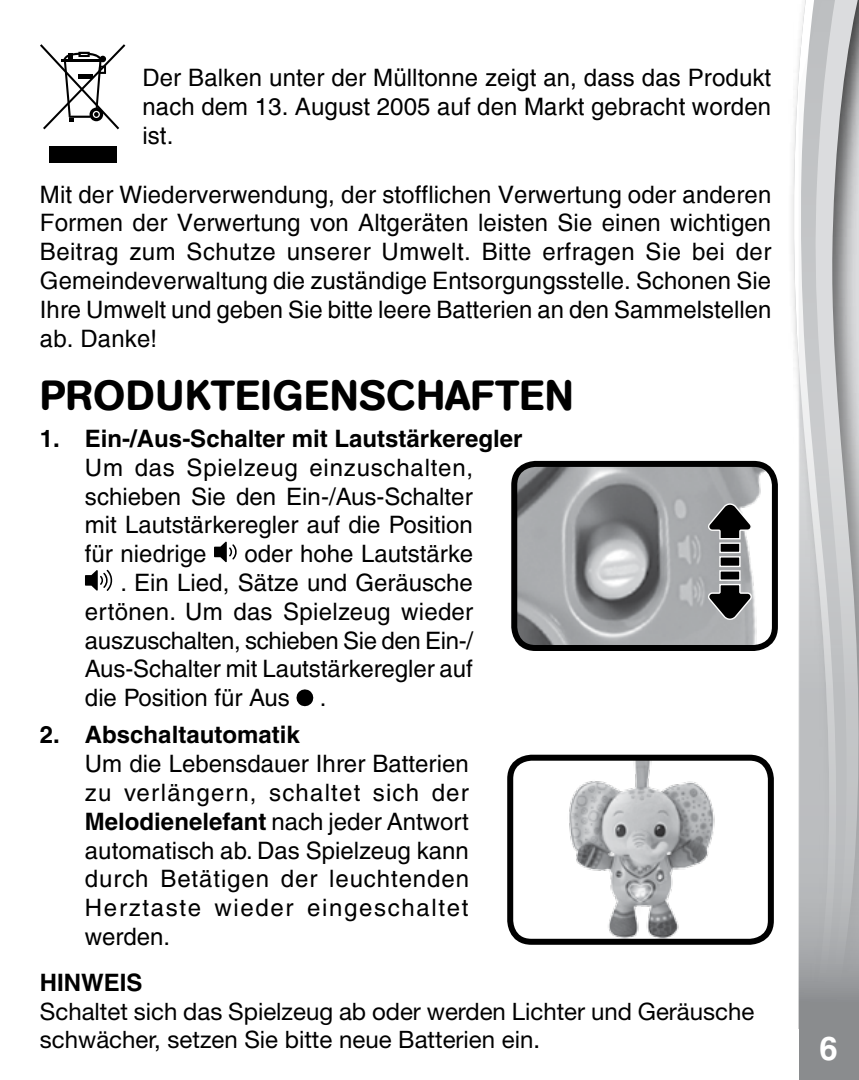
<style>
.page{position:relative;width:859px;height:1080px;background:#fff}
.page>*{position:absolute;margin:0;border:0;box-sizing:border-box;transform-origin:0 0}
.t1{font:500 42px "AG Book Rounded";letter-spacing:.02em;color:#000}
.t2{font:700 33px "Helvetica";color:#fff}
.t3{font:500 24px/28.8px "Helvetica";color:#000;text-align:justify}
.t4{font:24px/28.8px "Helvetica";letter-spacing:.005em;color:#000;text-align:justify}
.t5{font:24px/28.8px "Helvetica Neue 55 Roman";color:#000}
.t6{font:700 24px "Helvetica";color:#000}
.s1{font-weight:700}
</style>
<div class="page">
<svg style="left:793px;top:55px;width:6px;height:974px"></svg>
<svg style="left:799px;top:0;width:60px;height:1080px;background:#bdbec0"></svg>
<svg style="left:214px;top:541px;width:23px;height:21px"></svg>
<svg style="left:85px;top:569px;width:28px;height:22px"></svg>
<svg style="left:296px;top:689px;width:18px;height:18px"></svg>
<img style="left:518px;top:468px;width:253px;height:176px">
<div style="left:511px;top:461px;width:267px;height:190px;border:6px solid #000;border-radius:21px"></div>
<svg style="left:707px;top:503px;width:46px;height:118px;background:#777879"></svg>
<img style="left:569px;top:762px;width:146px;height:176px">
<div style="left:507px;top:755px;width:267px;height:190px;border:6px solid #000;border-radius:21px"></div>
<div style="left:49px;top:146px;width:68px;height:17px;background:#000"></div>
<svg style="left:40px;top:44px;width:85px;height:85px"></svg>
<p class="t4" style="left:142px;top:64px;width:630px">Der Balken unter der Mülltonne zeigt an, dass das Produkt nach dem 13. August 2005 auf den Markt gebracht worden ist.</p>
<p class="t4" style="left:40px;top:180px;width:733px">Mit der Wiederverwendung, der stofflichen Verwertung oder anderen Formen der Verwertung von Altgeräten leisten Sie einen wichtigen Beitrag zum Schutze unserer Umwelt. Bitte erfragen Sie bei der Gemeindeverwaltung die zuständige Entsorgungsstelle. Schonen Sie Ihre Umwelt und geben Sie bitte leere Batterien an den Sammelstellen ab. Danke!</p>
<h1 class="t1" style="left:40px;top:370px;width:535px">PRODUKTEIGENSCHAFTEN</h1>
<p class="t6" style="left:40px;top:424px;width:484px">1. Ein-/Aus-Schalter mit Lautstärkeregler</p>
<p class="t3" style="left:85px;top:453px;width:390px">Um das Spielzeug einzuschalten, schieben Sie den Ein-/Aus-Schalter mit Lautstärkeregler auf die Position für niedrige</p>
<p class="t3" style="left:244px;top:539px;width:230px">oder hohe Lautstärke</p>
<p class="t3" style="left:121px;top:568px;width:354px">. Ein Lied, Sätze und Geräusche</p>
<p class="t3" style="left:85px;top:597px;width:390px">ertönen. Um das Spielzeug wieder</p>
<p class="t3" style="left:85px;top:626px;width:390px">auszuschalten, schieben Sie den Ein-/</p>
<p class="t3" style="left:85px;top:655px;width:389px">Aus-Schalter mit Lautstärkeregler auf</p>
<p class="t3" style="left:85px;top:683px;width:206px">die Position für Aus</p>
<p class="t3" style="left:320px;top:683px;width:8px">.</p>
<p class="t6" style="left:40px;top:720px;width:261px">2. Abschaltautomatik</p>
<p class="t3" style="left:85px;top:749px;width:386px">Um die Lebensdauer Ihrer Batterien zu verlängern, schaltet sich der <span class="s1">Melodienelefant</span> nach jeder Antwort automatisch ab. Das Spielzeug kann durch Betätigen der leuchtenden Herztaste wieder eingeschaltet werden.</p>
<p class="t6" style="left:40px;top:968px;width:104px">HINWEIS</p>
<p class="t5" style="left:40px;top:996px;width:716px">Schaltet sich das Spielzeug ab oder werden Lichter und Geräusche schwächer, setzen Sie bitte neue Batterien ein.</p>
<h2 class="t2" style="left:820px;top:1025px;width:25px">6 <sup>6</sup>6</h2>
</div>
